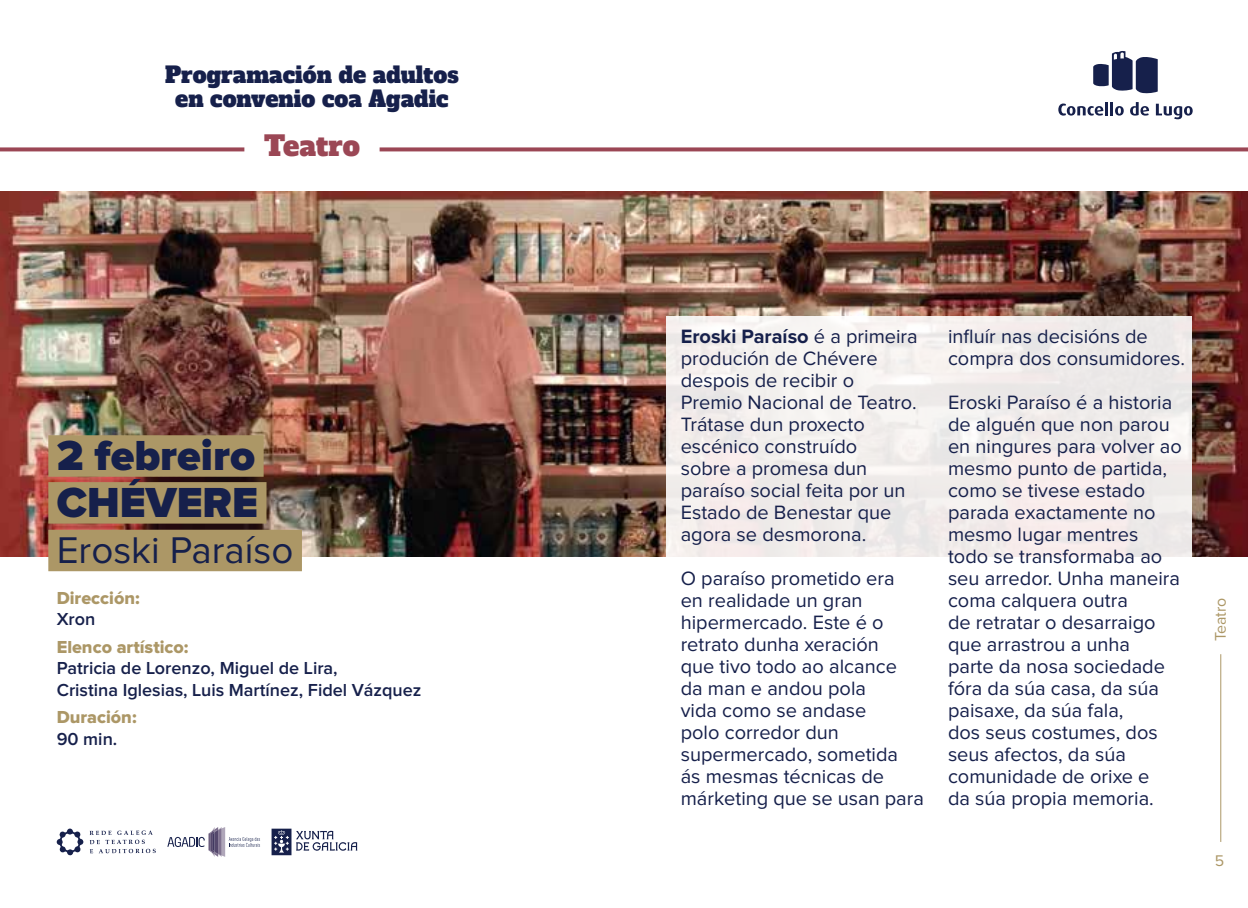
<style>
.page{position:relative;width:1248px;height:908px;background:#fff}
.page>*{position:absolute;margin:0;border:0;box-sizing:border-box;transform-origin:0 0}
.t1{font:900 43.6px/47.4px "Proxima Nova";color:#16204b}
.t2{font:38.4px "Proxima Nova";color:#16204b}
.t3{font:27.2px "Alfa Slab One";color:#9b4755}
.t4{font:22px/24px "Alfa Slab One";color:#16204b;text-align:center}
.t5{font:20px/22px "Proxima Nova";color:#16204b}
.t6{font:600 18px/21.6px "Proxima Nova";color:#16204b}
.t7{font:18px "Proxima Nova Extrabld";color:#ac9766}
.t8{font:16px "Proxima Nova";color:#ac9766}
.s1{font-weight:700}
</style>
<div class="page">
<img style="left:0;top:191px;width:1247px;height:365px">
<div style="left:48px;top:435px;width:215px;height:41px;background:#ac9766"></div>
<div style="left:48px;top:482px;width:218px;height:41px;background:#ac9766"></div>
<div style="left:48px;top:529px;width:254px;height:42px;background:#ac9766"></div>
<svg style="left:0;top:147px;width:244px;height:4px"></svg>
<svg style="left:379px;top:147px;width:868px;height:4px;background:#a55b67"></svg>
<svg style="left:57px;top:828px;width:26px;height:27px"></svg>
<svg style="left:90px;top:830px;width:66px;height:22px"></svg>
<svg style="left:167px;top:827px;width:93px;height:30px"></svg>
<svg style="left:271px;top:828px;width:86px;height:26px"></svg>
<div style="left:666px;top:316px;width:525px;height:508px;background:linear-gradient(to bottom,#efeae8,#fff)"></div>
<svg style="left:1058px;top:102px;width:65px;height:13px"></svg>
<svg style="left:1130px;top:102px;width:18px;height:13px"></svg>
<svg style="left:1155px;top:104px;width:37px;height:15px"></svg>
<svg style="left:1093px;top:51px;width:64px;height:42px"></svg>
<hr style="left:1220px;top:654px;width:1px;height:187px;background:#ac9766">
<p class="t4" style="left:165px;top:61px;width:295px">Programación de adultos en convenio coa Agadic</p>
<h3 class="t3" style="left:264px;top:123px;width:97px">Teatro</h3>
<h1 class="t1" style="left:57px;top:433px;width:203px">2 febreiro<br>Chévere</h1>
<h2 class="t2" style="left:57px;top:532px;width:238px">Eroski Paraíso</h2>
<p class="t7" style="left:57px;top:589px;width:84px">Dirección:</p>
<p class="t6" style="left:57px;top:609px;width:40px">Xron</p>
<p class="t7" style="left:57px;top:638px;width:133px">Elenco artístico:</p>
<p class="t6" style="left:57px;top:657px;width:366px">Patricia de Lorenzo, Miguel de Lira,<br>Cristina Iglesias, Luis Martínez, Fidel Vázquez</p>
<p class="t7" style="left:57px;top:708px;width:81px">Duración:</p>
<p class="t6" style="left:57px;top:728px;width:62px">90 min.</p>
<p class="t5" style="left:680px;top:326px;width:238px"><span class="s1">Eroski Paraíso</span> é a primeira produción de Chévere despois de recibir o<br>Premio Nacional de Teatro.<br>Trátase dun proxecto escénico construído<br>sobre a promesa dun paraíso social feita por un<br>Estado de Benestar que agora se desmorona.</p>
<p class="t5" style="left:680px;top:568px;width:245px">O paraíso prometido era<br>en realidade un gran hipermercado. Este é o retrato dunha xeración<br>que tivo todo ao alcance da man e andou pola<br>vida como se andase<br>polo corredor dun supermercado, sometida<br>ás mesmas técnicas de márketing que se usan para</p>
<p class="t5" style="left:947px;top:326px;width:238px">influír nas decisións de compra dos consumidores.</p>
<p class="t5" style="left:947px;top:392px;width:235px">Eroski Paraíso é a historia de alguén que non parou en ningures para volver ao mesmo punto de partida, como se tivese estado parada exactamente no mesmo lugar mentres todo se transformaba ao seu arredor. Unha maneira coma calquera outra<br>de retratar o desarraigo que arrastrou a unha<br>parte da nosa sociedade fóra da súa casa, da súa paisaxe, da súa fala,<br>dos seus costumes, dos seus afectos, da súa comunidade de orixe e<br>da súa propia memoria.</p>
<p class="t8" style="left:1213px;top:641px;width:45px;rotate:-90deg">Teatro</p>
<p class="t8" style="left:1214px;top:852px;width:11px">5</p>
</div>
